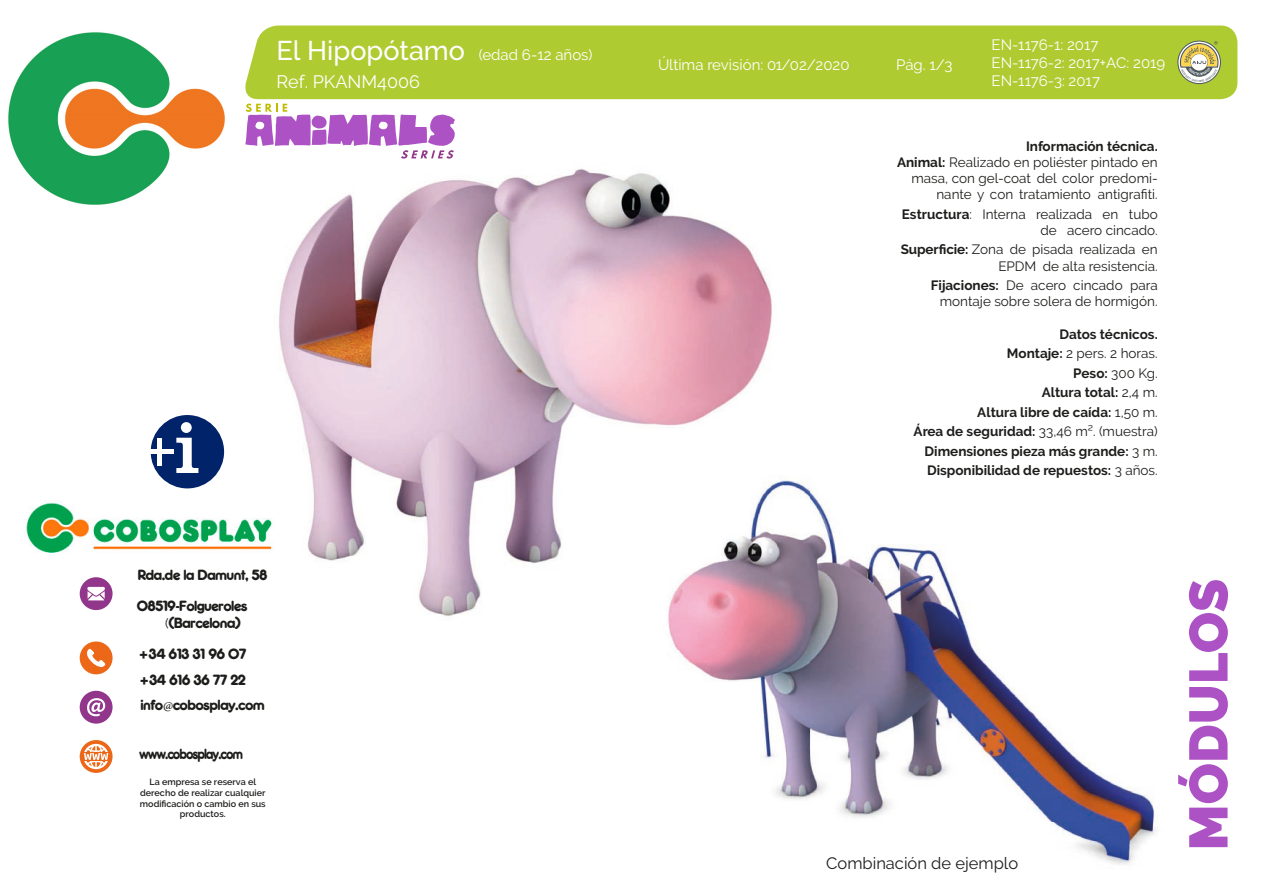
<style>
.page{position:relative;width:1263px;height:893px;background:#fff}
.page>*{position:absolute;margin:0;border:0;box-sizing:border-box;transform-origin:0 0}
.t1{font:900 54px "Raleway";color:#ac52c4}
.t2{font:18px "Raleway";color:#fff}
.t3{font:16.5px "Raleway";color:#1d1d1b}
.t4{font:15px/18px "Raleway";color:#fff}
.t5{font:13.5px/16.2px "Raleway";color:#1d1d1b;text-align:right}
.t6{font:700 13.5px/19.5px "Raleway";color:#1d1d1b;text-align:right}
.t7{font:500 13.5px/17.1px "Frankfurter";color:#1d1d1b}
.t8{font:500 13.5px "Frankfurter";letter-spacing:-.035em;color:#1d1d1b;scale:.88 1}
.t9{font:600 9px/10.8px "Raleway";color:#1d1d1b;text-align:center}
.s1{font-weight:500;font-size:27px}
.s2{font-style:inherit}
.s3{font-family:"Raleway";font-weight:400}
.s4{font-family:"Frankfurter Std";font-weight:400}
.s5{font-family:"Minion Pro";font-weight:400}
.s6{font-weight:700}
.s7{font-weight:400}
</style>
<div class="page">
<img style="left:273px;top:172px;width:302px;height:444px">
<img style="left:575px;top:169px;width:197px;height:257px">
<img style="left:759px;top:480px;width:398px;height:385px">
<img style="left:678px;top:650px;width:81px;height:31px">
<img style="left:668px;top:480px;width:116px;height:170px">
<div style="left:151px;top:415px;width:73px;height:73px;background:#002369;border-radius:50%"></div>
<svg style="left:176px;top:422px;width:22px;height:51px"></svg>
<div style="left:146px;top:449px;width:28px;height:5px;background:#fff"></div>
<hr style="left:158px;top:438px;width:4px;height:28px;background:#fff">
<svg style="left:245px;top:104px;width:210px;height:55px"></svg>
<div style="left:245px;top:26px;width:992px;height:73px;background:#afcb32"></div>
<svg style="left:1178px;top:41px;width:42px;height:43px"></svg>
<div style="left:1178px;top:41px;width:43px;height:43px;border:1px solid #4c575d;border-radius:50%"></div>
<svg style="left:1180px;top:41px;width:38px;height:41px"></svg>
<img style="left:8px;top:32px;width:217px;height:173px">
<div style="left:80px;top:577px;width:33px;height:33px;background:#92368c;border-radius:50%"></div>
<svg style="left:87px;top:587px;width:18px;height:13px"></svg>
<div style="left:80px;top:691px;width:33px;height:33px;background:#92368c;border-radius:50%"></div>
<svg style="left:87px;top:698px;width:18px;height:18px"></svg>
<div style="left:80px;top:641px;width:33px;height:33px;background:#ec6718;border-radius:50%"></div>
<svg style="left:87px;top:649px;width:18px;height:18px"></svg>
<svg style="left:80px;top:740px;width:33px;height:33px"></svg>
<svg style="left:83px;top:744px;width:26px;height:25px"></svg>
<div style="left:81px;top:752px;width:30px;height:9px;background:#ec6718"></div>
<svg style="left:84px;top:746px;width:24px;height:21px"></svg>
<img style="left:25px;top:501px;width:248px;height:52px">
<p class="t4" style="left:276px;top:46px;width:318px"><span class="s1">El Hipopótamo</span> (edad 6-12 años)</p>
<h2 class="t2" style="left:276px;top:67px;width:145px"><span class="s2">Ref.</span> PKANM4006</h2>
<p class="t7" style="left:138px;top:567px;width:131px">Rda.de la Damunt, 58</p>
<p class="t7" style="left:165px;top:597px;width:84px;text-indent:-28px">08519-Folgueroles <span class="s3">(</span>(Barcelona)</p>
<p class="t7" style="left:139px;top:641px;width:109px;line-height:26.2px"><span class="s4">+</span>34 613 31 96 07 <span class="s4">+</span>34 616 36 77 22</p>
<p class="t7" style="left:141px;top:696px;width:125px">info<span class="s5">@</span>cobosplay.com</p>
<p class="t8" style="left:140px;top:746px;width:119px">www.cobosplay.com</p>
<p class="t9" style="left:140px;top:776px;width:127px">La empresa se reserva el derecho de realizar cualquier modificación o cambio en sus productos.</p>
<p class="t4" style="left:658px;top:56px;width:193px">Última revisión: 01/02/2020</p>
<p class="t4" style="left:896px;top:56px;width:58px">Pág. 1/3</p>
<p class="t4" style="left:991px;top:36px;width:175px">EN-1176-1: 2017<br>EN-1176-2: 2017+AC: 2019<br>EN-1176-3: 2017</p>
<p class="t5" style="left:897px;top:138px;width:262px"><span class="s6">Información técnica.<br>Animal:</span> Realizado en poliéster pintado en masa, con gel-coat del color predomi&shy;nante y con tratamiento antigrafiti.</p>
<p class="t5" style="left:902px;top:206px;width:257px"><span class="s6">Estructura</span>: Interna realizada en tubo de acero cincado.</p>
<p class="t5" style="left:901px;top:242px;width:258px"><span class="s6">Superficie:</span> Zona de pisada realizada en<br>EPDM de alta resistencia.</p>
<p class="t5" style="left:931px;top:277px;width:228px"><span class="s6">Fijaciones:</span> De acero cincado para montaje sobre solera de hormigón.</p>
<p class="t6" style="left:913px;top:324px;width:246px">Datos técnicos.<br>Montaje: <span class="s7">2 pers. 2 horas.<br></span>Peso: <span class="s7">300 Kg.<br></span>Altura total: <span class="s7">2,4 m.<br></span>Altura libre de caída: <span class="s7">1,50 m.<br></span>Área de seguridad: <span class="s7">33,46 m². (muestra)<br></span>Dimensiones pieza más grande: <span class="s7">3 m.<br></span>Disponibilidad de repuestos: <span class="s7">3 años.</span></p>
<p class="t3" style="left:826px;top:854px;width:193px">Combinación de ejemplo</p>
<h1 class="t1" style="left:1177px;top:850px;width:273px;rotate:-90deg">MÓDULOS</h1>
</div>
